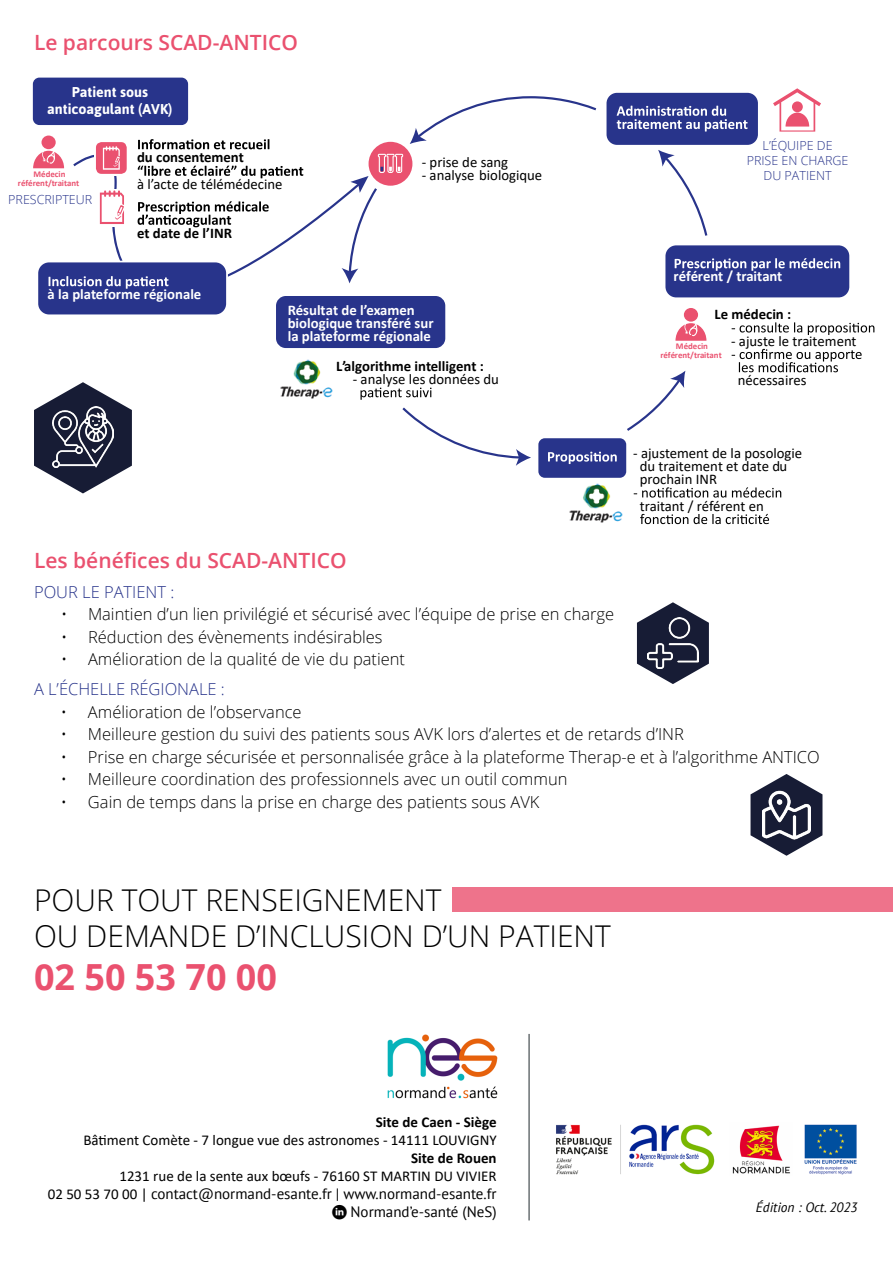
<style>
.page{position:relative;width:893px;height:1263px;background:#fff}
.page>*{position:absolute;margin:0;border:0;box-sizing:border-box;transform-origin:0 0}
.t1{font:700 36px "Open Sans";color:#ea516f}
.t2{font:300 30px/36px "Open Sans";color:#000}
.t3{font:600 21px "Open Sans";color:#ea516f}
.t4{font:300 16.5px "Open Sans";color:#000}
.t5{font:300 16.5px "Open Sans";color:#28348b}
.t6{font:15px "Calibri";color:#000}
.t7{font:15px/18px "PT Sans";color:#000;text-align:right}
.t8{font:700 15px "Calibri";color:#000}
.t9{font:14.7px/13.2px "Calibri";color:#000}
.t10{font:700 14.7px/13.2px "Calibri";color:#fff}
.t11{font:700 14.7px "Calibri";color:#000}
.t12{font:700 14.25px/17.1px "Asap";color:#fff;text-align:center}
.t13{font:italic 13.5px "PT Sans";color:#000}
.t14{font:300 12.45px/15px "Open Sans";color:#28348b;text-align:center}
.t15{font:700 8.85px/8.9px "Calibri";color:#ea516f;text-align:center}
.s1{font-family:"Calibri"}
.s2{font-family:"typeecon"}
</style>
<div class="page">
<img style="left:556px;top:1124px;width:159px;height:51px">
<img style="left:732px;top:1125px;width:58px;height:49px">
<img style="left:804px;top:1124px;width:53px;height:51px">
<img style="left:387px;top:1034px;width:111px;height:65px">
<hr style="left:528px;top:1034px;width:2px;height:186px;background:#6a7073">
<svg style="left:34px;top:382px;width:98px;height:111px"></svg>
<img style="left:53px;top:406px;width:60px;height:61px">
<svg style="left:750px;top:774px;width:72px;height:82px"></svg>
<img style="left:762px;top:790px;width:49px;height:49px">
<svg style="left:637px;top:602px;width:72px;height:82px"></svg>
<img style="left:647px;top:618px;width:51px;height:51px">
<svg style="left:627px;top:371px;width:58px;height:60px"></svg>
<svg style="left:658px;top:150px;width:49px;height:86px"></svg>
<svg style="left:410px;top:96px;width:186px;height:48px"></svg>
<div style="left:42px;top:136px;width:14px;height:13px;background:#ea516f;border-radius:50%"></div>
<svg style="left:773px;top:88px;width:48px;height:44px"></svg>
<div style="left:684px;top:308px;width:14px;height:14px;background:#ea516f;border-radius:50%"></div>
<svg style="left:675px;top:323px;width:31px;height:18px"></svg>
<img style="left:280px;top:359px;width:53px;height:40px">
<svg style="left:402px;top:407px;width:129px;height:59px"></svg>
<div style="left:665px;top:245px;width:184px;height:52px;background:#28348b;border-radius:11px"></div>
<div style="left:33px;top:78px;width:155px;height:47px;background:#28348b;border-radius:7px"></div>
<div style="left:276px;top:296px;width:169px;height:52px;background:#28348b;border-radius:10px"></div>
<svg style="left:360px;top:388px;width:71px;height:12px"></svg>
<svg style="left:675px;top:258px;width:165px;height:13px"></svg>
<svg style="left:732px;top:322px;width:142px;height:13px"></svg>
<svg style="left:732px;top:349px;width:130px;height:23px"></svg>
<div style="left:38px;top:262px;width:188px;height:52px;background:#28348b;border-radius:11px"></div>
<div style="left:369px;top:142px;width:43px;height:44px;background:#ea516f;border-radius:50%"></div>
<svg style="left:33px;top:139px;width:370px;height:150px"></svg>
<div style="left:538px;top:438px;width:88px;height:40px;background:#28348b;border-radius:6px"></div>
<svg style="left:548px;top:452px;width:69px;height:12px"></svg>
<img style="left:569px;top:483px;width:54px;height:40px">
<svg style="left:634px;top:487px;width:147px;height:11px"></svg>
<svg style="left:640px;top:514px;width:129px;height:10px"></svg>
<div style="left:606px;top:93px;width:152px;height:52px;background:#28348b;border-radius:10px"></div>
<svg style="left:617px;top:106px;width:130px;height:26px"></svg>
<div style="left:453px;top:888px;width:440px;height:24px;background:#ee738b"></div>
<p class="t3" style="left:34px;top:28px;width:265px">Le parcours SCAD-ANTICO</p>
<p class="t12" style="left:47px;top:82px;width:127px">Patient sous anticoagulant (AVK)</p>
<p class="t15" style="left:18px;top:169px;width:63px">Médecin référent/traitant</p>
<p class="t14" style="left:8px;top:191px;width:86px">PRESCRIPTEUR</p>
<p class="t11" style="left:137px;top:147px;width:108px">du consentement</p>
<p class="t9" style="left:137px;top:177px;width:147px">à l’acte de télémédecine</p>
<p class="t11" style="left:137px;top:223px;width:96px">et date de l’INR</p>
<p class="t10" style="left:48px;top:288px;width:155px">à la plateforme régionale</p>
<p class="t9" style="left:422px;top:155px;width:88px">- prise de sang</p>
<p class="t9" style="left:422px;top:168px;width:122px">- analyse biologique</p>
<p class="t10" style="left:288px;top:303px;width:147px">Résultat de l’examen biologique transféré sur la plateforme régionale</p>
<p class="t11" style="left:336px;top:355px;width:149px">L’algorithme intelligent :</p>
<p class="t9" style="left:353px;top:372px;width:148px">- analyse les données du</p>
<p class="t14" style="left:747px;top:138px;width:103px">L’ÉQUIPE DE<br>PRISE EN CHARGE<br>DU PATIENT</p>
<p class="t10" style="left:674px;top:270px;width:110px">référent / traitant</p>
<p class="t11" style="left:714px;top:304px;width:78px">Le médecin :</p>
<p class="t9" style="left:731px;top:334px;width:127px">- ajuste le traitement</p>
<p class="t9" style="left:738px;top:374px;width:70px">nécessaires</p>
<p class="t15" style="left:660px;top:342px;width:63px">Médecin référent/traitant</p>
<p class="t9" style="left:640px;top:446px;width:164px;text-indent:-7px">- ajustement de la posologie du traitement et date du prochain INR</p>
<p class="t9" style="left:640px;top:499px;width:125px">traitant / référent en</p>
<p class="t3" style="left:34px;top:546px;width:314px">Les bénéfices du SCAD-ANTICO</p>
<p class="t5" style="left:34px;top:580px;width:142px">POUR LE PATIENT :</p>
<p class="t4" style="left:61px;top:603px;width:555px">• Maintien d’un lien privilégié et sécurisé avec l’équipe de prise en charge</p>
<p class="t4" style="left:61px;top:625px;width:323px">• Réduction des évènements indésirables</p>
<p class="t4" style="left:61px;top:648px;width:346px">• Amélioration de la qualité de vie du patient</p>
<p class="t5" style="left:34px;top:678px;width:192px">A L’ÉCHELLE RÉGIONALE :</p>
<p class="t4" style="left:61px;top:700px;width:242px">• Amélioration de l’observance</p>
<p class="t4" style="left:61px;top:723px;width:624px">• Meilleure gestion du suivi des patients sous AVK lors d’alertes et de retards d’INR</p>
<p class="t4" style="left:61px;top:745px;width:760px">• Prise en charge sécurisée et personnalisée grâce à la plateforme Therap-e et à l’algorithme ANTICO</p>
<p class="t4" style="left:61px;top:768px;width:508px">• Meilleure coordination des professionnels avec un outil commun</p>
<p class="t4" style="left:61px;top:790px;width:480px">• Gain de temps dans la prise en charge des patients sous AVK</p>
<h2 class="t2" style="left:34px;top:881px;width:578px">POUR TOUT RENSEIGNEMENT<br>OU DEMANDE D’INCLUSION D’UN PATIENT</h2>
<h1 class="t1" style="left:34px;top:956px;width:245px">02 50 53 70 00</h1>
<p class="t8" style="left:376px;top:1111px;width:122px">Site de Caen - Siège</p>
<p class="t6" style="left:83px;top:1129px;width:415px">Bâtiment Comète - 7 longue vue des astronomes - 14111 LOUVIGNY</p>
<p class="t8" style="left:411px;top:1147px;width:87px">Site de Rouen</p>
<p class="t6" style="left:119px;top:1165px;width:379px">1231 rue de la sente aux bœufs - 76160 ST MARTIN DU VIVIER</p>
<p class="t7" style="left:48px;top:1184px;width:450px"><span class="s1">02 50 53 70 00 |</span> contact@normand-esante.fr | www.normand-esante.fr<br><span class="s2">L</span> Normand’e-santé (NeS)</p>
<p class="t13" style="left:756px;top:1198px;width:103px">Édition : Oct. 2023</p>
</div>
